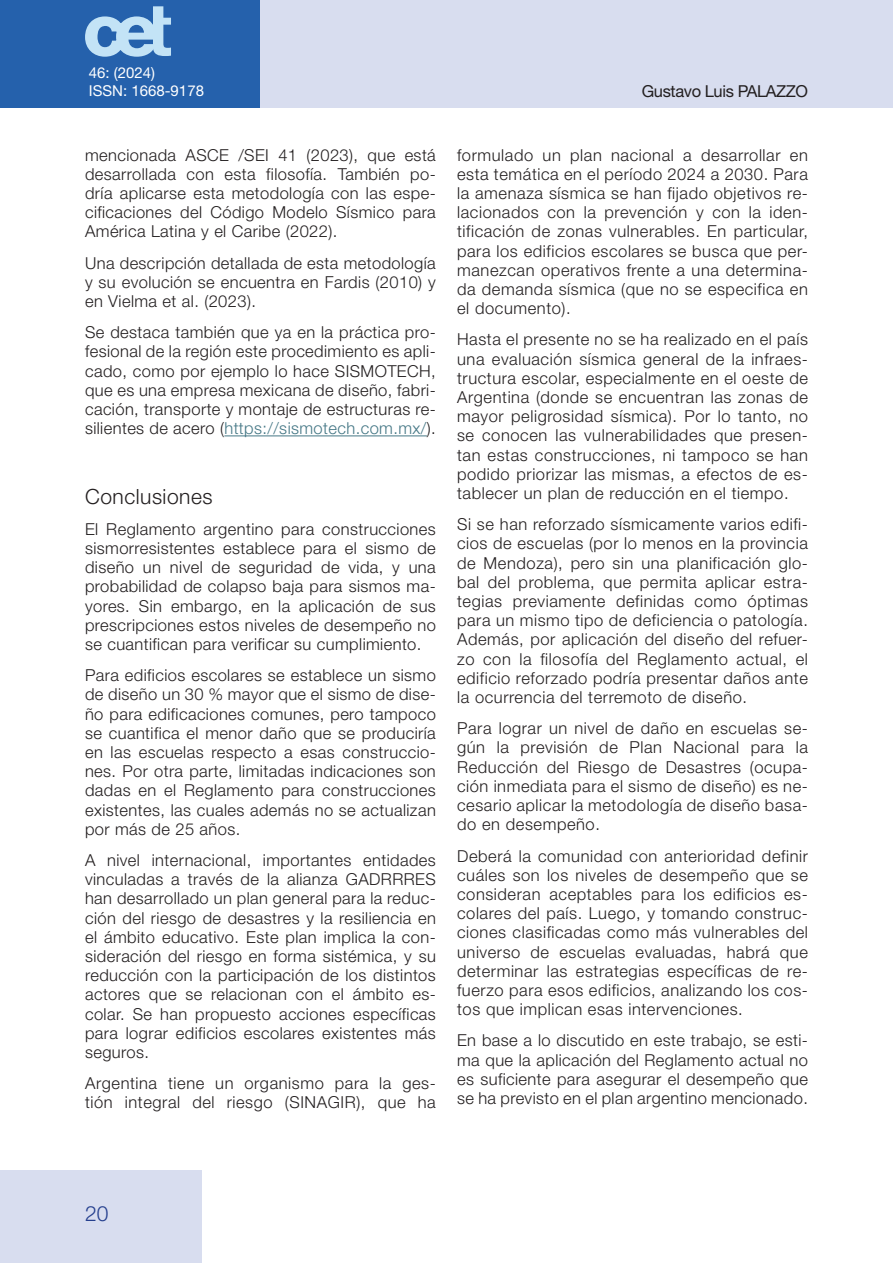
<style>
.page{position:relative;width:893px;height:1263px;background:#fff}
.page>*{position:absolute;margin:0;border:0;box-sizing:border-box;transform-origin:0 0}
.SUBTITULO{font:300 21px "Helvetica Neue LT Std";letter-spacing:.025em;color:#231f20}
.t1{font:300 21px "Helvetica Neue LT Std";color:#253f8e}
.TEXTO{font:300 16.5px/19.2px "Helvetica Neue LT Std";letter-spacing:.025em;color:#231f20;text-align:justify}
.AUTORES{font:16.5px "Helvetica Neue LT Std";letter-spacing:-.025em;color:#231f20}
.t2{font:15px/18px "Helvetica Neue LT Std";color:#fff}
.s1{color:#467886}
</style>
<div class="page">
<div style="left:0;top:0;width:260px;height:108px;background:#2561ac"></div>
<div style="left:260px;top:0;width:633px;height:108px;background:#d8ddef"></div>
<div style="left:0;top:1170px;width:202px;height:93px;background:#d8ddef"></div>
<svg style="left:85px;top:6px;width:86px;height:51px"></svg>
<hr style="left:224px;top:435px;width:203px;height:1px;background:#467886">
<p class="t2" style="left:89px;top:63px;width:117px">46: (2024)<br>ISSN: 1668-9178</p>
<p class="TEXTO" style="left:85px;top:145px;width:352px">mencionada ASCE /SEI 41 (2023), que está desarrollada con esta filosofía. También po&shy;dría aplicarse esta metodología con las espe&shy;cificaciones del Código Modelo Sísmico para América Latina y el Caribe (2022).</p>
<p class="TEXTO" style="left:85px;top:253px;width:352px">Una descripción detallada de esta metodología y su evolución se encuentra en Fardis (2010) y en Vielma et al. (2023).</p>
<p class="TEXTO" style="left:85px;top:322px;width:352px">Se destaca también que ya en la práctica pro&shy;fesional de la región este procedimiento es apli&shy;cado, como por ejemplo lo hace SISMOTECH, que es una empresa mexicana de diseño, fabri&shy;cación, transporte y montaje de estructuras re&shy;silientes de acero (<span class="s1">https://sismotech.com.mx/</span>).</p>
<p class="SUBTITULO" style="left:85px;top:483px;width:129px">Conclusiones</p>
<p class="TEXTO" style="left:85px;top:519px;width:352px">El Reglamento argentino para construcciones sismorresistentes establece para el sismo de diseño un nivel de seguridad de vida, y una probabilidad de colapso baja para sismos ma&shy;yores. Sin embargo, en la aplicación de sus prescripciones estos niveles de desempeño no se cuantifican para verificar su cumplimiento.</p>
<p class="TEXTO" style="left:85px;top:665px;width:352px">Para edificios escolares se establece un sismo de diseño un 30 % mayor que el sismo de dise&shy;ño para edificaciones comunes, pero tampoco se cuantifica el menor daño que se produciría en las escuelas respecto a esas construccio&shy;nes. Por otra parte, limitadas indicaciones son dadas en el Reglamento para construcciones existentes, las cuales además no se actualizan por más de 25 años.</p>
<p class="TEXTO" style="left:85px;top:850px;width:352px">A nivel internacional, importantes entidades vinculadas a través de la alianza GADRRRES han desarrollado un plan general para la reduc&shy;ción del riesgo de desastres y la resiliencia en el ámbito educativo. Este plan implica la con&shy;sideración del riesgo en forma sistémica, y su reducción con la participación de los distintos actores que se relacionan con el ámbito es&shy;colar. Se han propuesto acciones específicas para lograr edificios escolares existentes más seguros.</p>
<p class="TEXTO" style="left:85px;top:1073px;width:352px">Argentina tiene un organismo para la ges&shy;tión integral del riesgo (SINAGIR), que ha</p>
<p class="AUTORES" style="left:642px;top:82px;width:168px">Gustavo Luis PALAZZO</p>
<p class="TEXTO" style="left:457px;top:145px;width:352px">formulado un plan nacional a desarrollar en esta temática en el período 2024 a 2030. Para la amenaza sísmica se han fijado objetivos re&shy;lacionados con la prevención y con la iden&shy;tificación de zonas vulnerables. En particular, para los edificios escolares se busca que per&shy;manezcan operativos frente a una determina&shy;da demanda sísmica (que no se especifica en el documento).</p>
<p class="TEXTO" style="left:457px;top:330px;width:352px">Hasta el presente no se ha realizado en el país una evaluación sísmica general de la infraes&shy;tructura escolar, especialmente en el oeste de Argentina (donde se encuentran las zonas de mayor peligrosidad sísmica). Por lo tanto, no se conocen las vulnerabilidades que presen&shy;tan estas construcciones, ni tampoco se han podido priorizar las mismas, a efectos de es&shy;tablecer un plan de reducción en el tiempo.</p>
<p class="TEXTO" style="left:457px;top:514px;width:352px">Si se han reforzado sísmicamente varios edifi&shy;cios de escuelas (por lo menos en la provincia de Mendoza), pero sin una planificación glo&shy;bal del problema, que permita aplicar estra&shy;tegias previamente definidas como óptimas para un mismo tipo de deficiencia o patología.<br>Además, por aplicación del diseño del refuer&shy;zo con la filosofía del Reglamento actual, el edificio reforzado podría presentar daños ante la ocurrencia del terremoto de diseño.</p>
<p class="TEXTO" style="left:457px;top:718px;width:352px">Para lograr un nivel de daño en escuelas se&shy;gún la previsión de Plan Nacional para la Reducción del Riesgo de Desastres (ocupa&shy;ción inmediata para el sismo de diseño) es ne&shy;cesario aplicar la metodología de diseño basa&shy;do en desempeño.</p>
<p class="TEXTO" style="left:457px;top:846px;width:352px">Deberá la comunidad con anterioridad definir cuáles son los niveles de desempeño que se consideran aceptables para los edificios es&shy;colares del país. Luego, y tomando construc&shy;ciones clasificadas como más vulnerables del universo de escuelas evaluadas, habrá que determinar las estrategias específicas de re&shy;fuerzo para esos edificios, analizando los cos&shy;tos que implican esas intervenciones.</p>
<p class="TEXTO" style="left:457px;top:1030px;width:352px">En base a lo discutido en este trabajo, se esti&shy;ma que la aplicación del Reglamento actual no es suficiente para asegurar el desempeño que se ha previsto en el plan argentino mencionado.</p>
<p class="t1" style="left:85px;top:1201px;width:25px">20</p>
</div>
